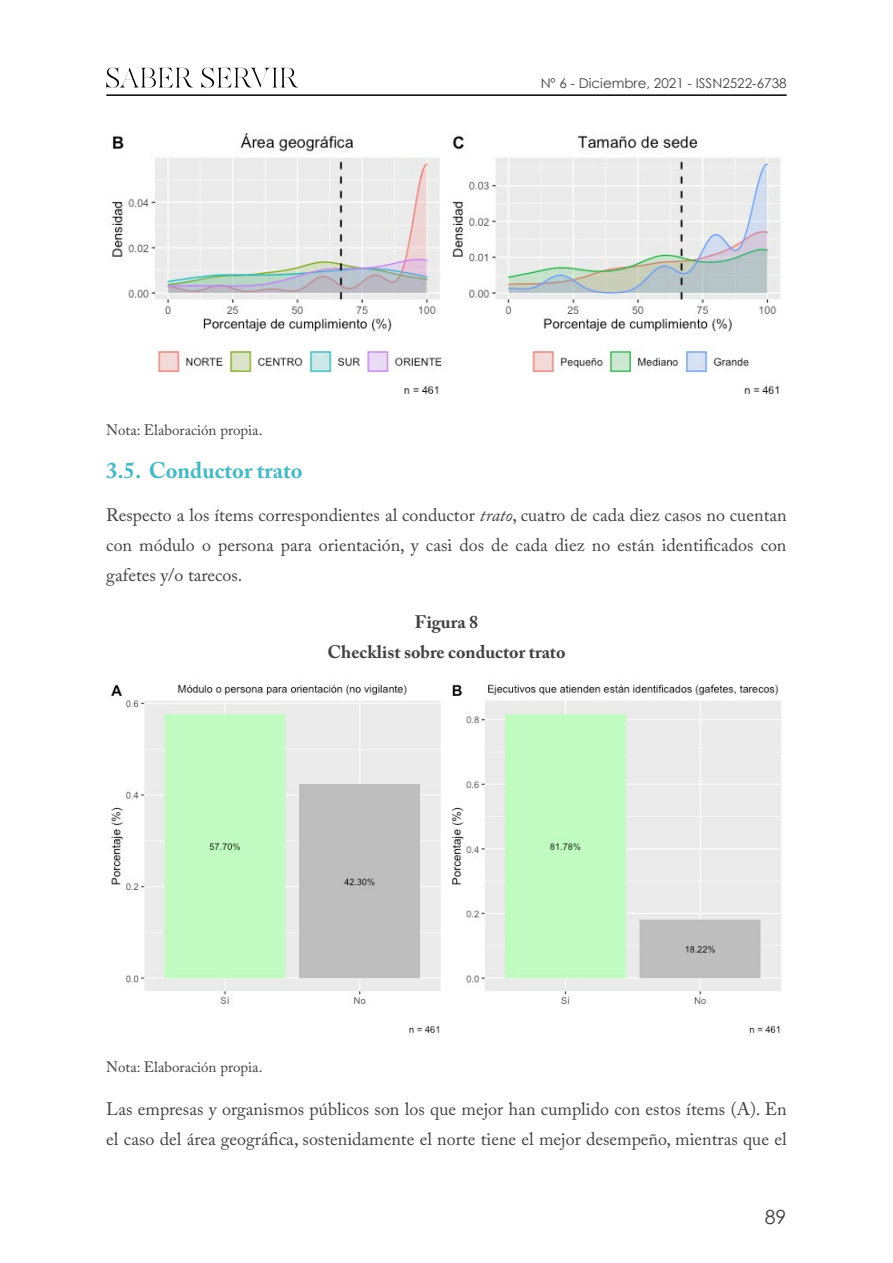
<style>
.page{position:relative;width:893px;height:1263px;background:#fff}
.page>*{position:absolute;margin:0;border:0;box-sizing:border-box;transform-origin:0 0}
.t1{font:700 22.5px "Adobe Caslon Pro";color:#48b8c2}
.t2{font:19.5px "Century Gothic";color:#414042}
.t3{font:18px/30px "Adobe Caslon Pro";color:#414042;text-align:justify}
.t4{font:700 18px/30px "Adobe Caslon Pro";color:#414042;text-align:center}
.t5{font:15px "Adobe Caslon Pro";color:#414042}
.t6{font:13.5px "Century Gothic";color:#414042}
.s1{font-style:italic}
</style>
<div class="page">
<svg style="left:106px;top:67px;width:87px;height:21px"></svg>
<svg style="left:201px;top:67px;width:98px;height:21px"></svg>
<hr style="left:106px;top:94px;width:681px;height:2px;background:#000">
<img style="left:112px;top:133px;width:669px;height:261px">
<img style="left:110px;top:684px;width:671px;height:350px">
<p class="t6" style="left:541px;top:74px;width:247px">Nº 6 - Diciembre, 2021 - ISSN2522-6738</p>
<p class="t5" style="left:106px;top:421px;width:158px">Nota: Elaboración propia.</p>
<p class="t1" style="left:106px;top:457px;width:198px">3.5. Conductor trato</p>
<p class="t3" style="left:106px;top:500px;width:682px">Respecto a los ítems correspondientes al conductor <span class="s1">trato</span>, cuatro de cada diez casos no cuentan con módulo o persona para orientación, y casi dos de cada diez no están identificados con gafetes y/o tarecos.</p>
<p class="t4" style="left:327px;top:607px;width:240px">Figura 8<br>Checklist sobre conductor trato</p>
<p class="t5" style="left:106px;top:1058px;width:158px">Nota: Elaboración propia.</p>
<p class="t3" style="left:106px;top:1093px;width:682px">Las empresas y organismos públicos son los que mejor han cumplido con estos ítems (A). En el caso del área geográfica, sostenidamente el norte tiene el mejor desempeño, mientras que el</p>
<p class="t2" style="left:765px;top:1203px;width:23px">89</p>
</div>
